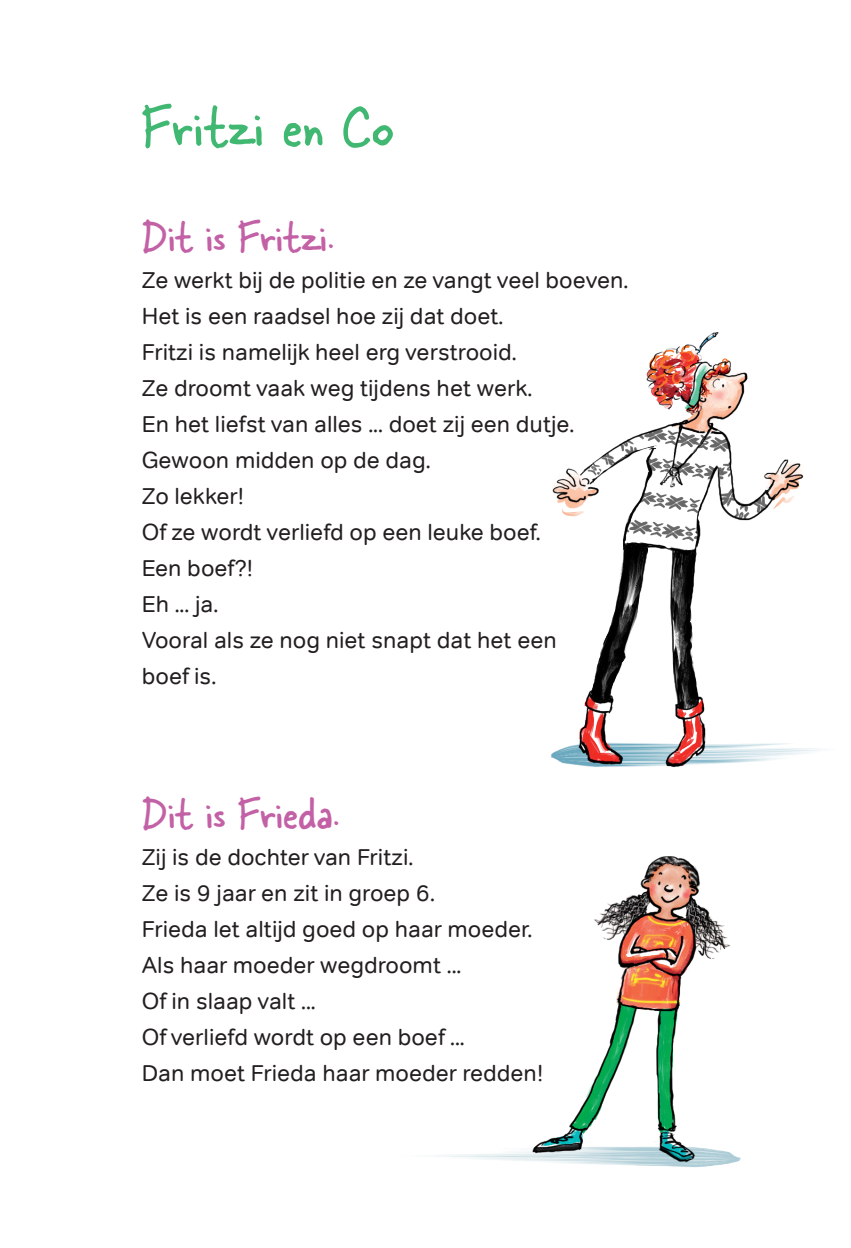
<style>
.page{position:relative;width:851px;height:1248px;background:#fff}
.page>*{position:absolute;margin:0;border:0;box-sizing:border-box;transform-origin:0 0}
.t1{font:64px "Skippy Sharp";letter-spacing:.01em;color:#40b872}
.t2{font:48px "Skippy Sharp";color:#c361a6}
.t3{font:23px/36px "Tondo";color:#231f20}
</style>
<div class="page">
<img style="left:436px;top:332px;width:388px;height:836px">
<h1 class="t1" style="left:142px;top:80px;width:252px">Fritzi en Co</h1>
<h2 class="t2" style="left:142px;top:202px;width:195px">Dit is Fritzi.</h2>
<p class="t3" style="left:142px;top:262px;width:488px">Ze werkt bij de politie en ze vangt veel boeven.<br>Het is een raadsel hoe zij dat doet.<br>Fritzi is namelijk heel erg verstrooid.<br>Ze droomt vaak weg tijdens het werk.<br>En het liefst van alles ... doet zij een dutje.<br>Gewoon midden op de dag.<br>Zo lekker!<br>Of ze wordt verliefd op een leuke boef.<br>Een boef?!<br>Eh ... ja.<br>Vooral als ze nog niet snapt dat het een<br>boef is.</p>
<h2 class="t2" style="left:142px;top:778px;width:200px">Dit is Frieda.</h2>
<p class="t3" style="left:142px;top:838px;width:403px">Zij is de dochter van Fritzi.<br>Ze is 9 jaar en zit in groep 6.<br>Frieda let altijd goed op haar moeder.<br>Als haar moeder wegdroomt ...<br>Of in slaap valt ...<br>Of verliefd wordt op een boef ...<br>Dan moet Frieda haar moeder redden!</p>
</div>
